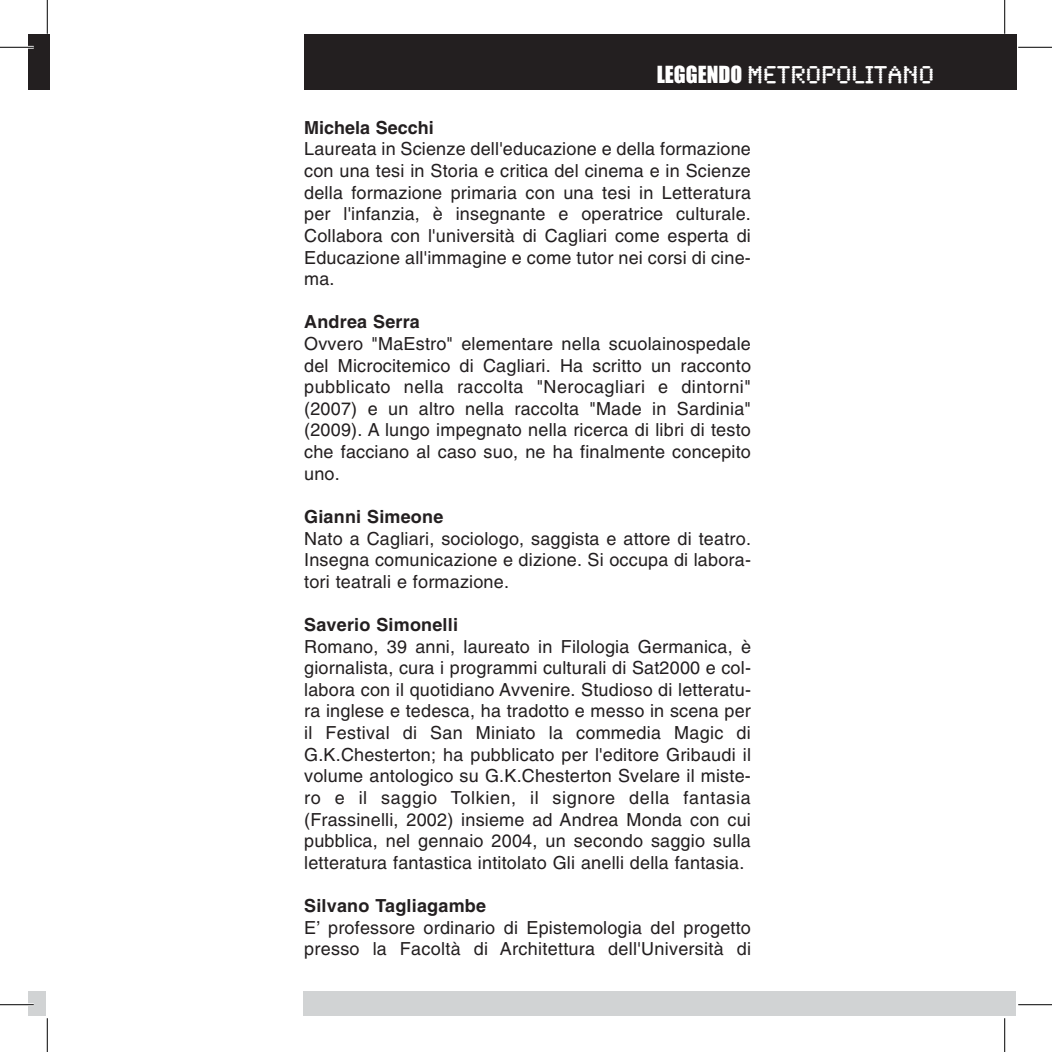
<style>
.page{position:relative;width:1052px;height:1052px;background:#fff}
.page>*{position:absolute;margin:0;border:0;box-sizing:border-box;transform-origin:0 0}
.t1{font:25.2px "Synchro LET";color:#fff}
.t2{font:18px/21.6px "Helvetica";letter-spacing:.01em;color:#231f20;text-align:justify}
.t3{font:700 18px "Helvetica";letter-spacing:.01em;color:#231f20}
.s1{font-family:"Impact";font-size:21.6px}
</style>
<div class="page">
<div style="left:28px;top:991px;width:18px;height:25px;background:#d1d3d4"></div>
<div style="left:303px;top:991px;width:712px;height:25px;background:#d1d3d4"></div>
<div style="left:28px;top:34px;width:22px;height:56px;background:#231f20"></div>
<div style="left:303px;top:34px;width:713px;height:56px;background:#231f20"></div>
<hr style="left:0;top:46px;width:34px;height:3px;background:#fff">
<hr style="left:0;top:1003px;width:34px;height:2px;background:#fff">
<hr style="left:0;top:47px;width:34px;height:1px;background:#000">
<hr style="left:1017px;top:47px;width:34px;height:1px;background:#000">
<hr style="left:0;top:1004px;width:34px;height:1px;background:#000">
<hr style="left:1017px;top:1004px;width:34px;height:1px;background:#000">
<hr style="left:47px;top:0;width:1px;height:34px;background:#000">
<hr style="left:47px;top:1017px;width:1px;height:34px;background:#000">
<hr style="left:1004px;top:0;width:1px;height:34px;background:#000">
<hr style="left:1004px;top:1017px;width:1px;height:34px;background:#000">
<h1 class="t1" style="left:656px;top:52px;width:279px"><span class="s1">LEGGENDO</span> METROPOLITANO</h1>
<p class="t3" style="left:304px;top:116px;width:131px">Michela Secchi</p>
<p class="t2" style="left:304px;top:138px;width:448px">Laureata in Scienze dell'educazione e della formazione con una tesi in Storia e critica del cinema e in Scienze della formazione primaria con una tesi in Letteratura per l'infanzia, è insegnante e operatrice culturale.<br>Collabora con l'università di Cagliari come esperta di Educazione all'immagine e come tutor nei corsi di cine&shy;ma.</p>
<p class="t3" style="left:304px;top:311px;width:117px">Andrea Serra</p>
<p class="t2" style="left:304px;top:333px;width:448px">Ovvero "MaEstro" elementare nella scuolainospedale del Microcitemico di Cagliari. Ha scritto un racconto pubblicato nella raccolta "Nerocagliari e dintorni" (2007) e un altro nella raccolta "Made in Sardinia" (2009). A lungo impegnato nella ricerca di libri di testo che facciano al caso suo, ne ha finalmente concepito uno.</p>
<p class="t3" style="left:304px;top:505px;width:141px">Gianni Simeone</p>
<p class="t2" style="left:304px;top:527px;width:448px">Nato a Cagliari, sociologo, saggista e attore di teatro.<br>Insegna comunicazione e dizione. Si occupa di labora&shy;tori teatrali e formazione.</p>
<p class="t3" style="left:304px;top:613px;width:155px">Saverio Simonelli</p>
<p class="t2" style="left:304px;top:635px;width:448px">Romano, 39 anni, laureato in Filologia Germanica, è giornalista, cura i programmi culturali di Sat2000 e col&shy;labora con il quotidiano Avvenire. Studioso di letteratu&shy;ra inglese e tedesca, ha tradotto e messo in scena per il Festival di San Miniato la commedia Magic di G.K.Chesterton; ha pubblicato per l'editore Gribaudi il volume antologico su G.K.Chesterton Svelare il miste&shy;ro e il saggio Tolkien, il signore della fantasia (Frassinelli, 2002) insieme ad Andrea Monda con cui pubblica, nel gennaio 2004, un secondo saggio sulla letteratura fantastica intitolato Gli anelli della fantasia.</p>
<p class="t3" style="left:304px;top:894px;width:183px">Silvano Tagliagambe</p>
<p class="t2" style="left:304px;top:916px;width:448px">E’ professore ordinario di Epistemologia del progetto presso la Facoltà di Architettura dell'Università di</p>
</div>
